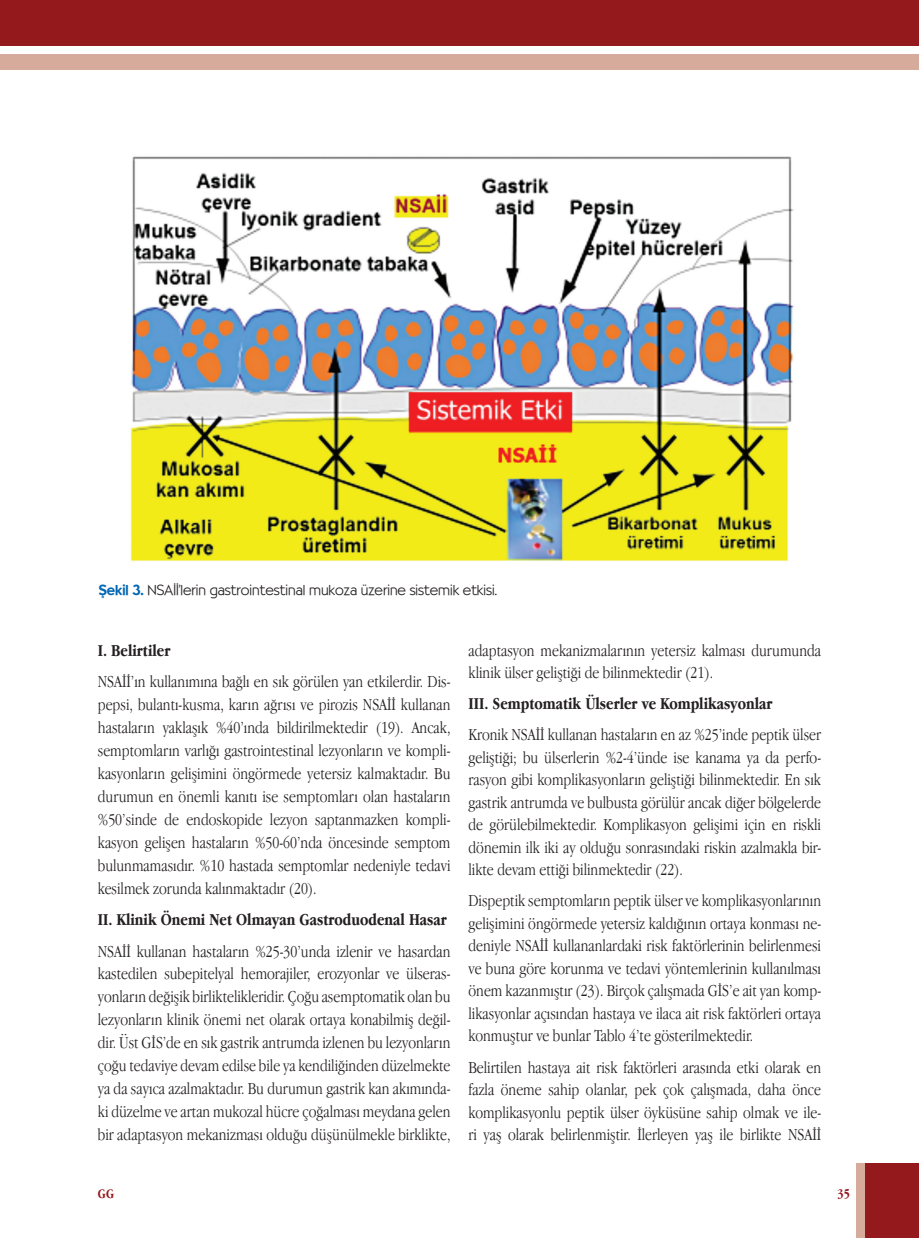
<style>
.page{position:relative;width:919px;height:1238px;background:#fff}
.page>*{position:absolute;margin:0;border:0;box-sizing:border-box;transform-origin:0 0}
.t1{font:300 17.25px/23px "Apple Garamond";color:#231f20;text-align:justify}
.t2{font:700 17.25px "Apple Garamond";color:#231f20}
.t3{font:300 14.25px "Bernhardt";color:#231f20}
.t4{font:700 13.5px "Apple Garamond";color:#93191d}
.s1{font-weight:500;color:#0166b3}
</style>
<div class="page">
<div style="left:865px;top:1163px;width:53px;height:74px;background:#93191d"></div>
<div style="left:856px;top:1163px;width:9px;height:74px;background:#d6ab9c"></div>
<div style="left:1px;top:54px;width:917px;height:15px;background:#d6ab9c"></div>
<div style="left:1px;top:0;width:917px;height:45px;background:#93191d"></div>
<img style="left:130px;top:156px;width:664px;height:405px">
<p class="t3" style="left:99px;top:581px;width:400px"><span class="s1">Şekil 3.</span> NSAİİ’lerin gastrointestinal mukoza üzerine sistemik etkisi.</p>
<p class="t2" style="left:98px;top:640px;width:74px">I. Belirtiler</p>
<p class="t1" style="left:98px;top:669px;width:354px">NSAİİ’ın kullanımına bağlı en sık görülen yan etkilerdir. Dis&shy;pepsi, bulantı-kusma, karın ağrısı ve pirozis NSAİİ kullanan hastaların yaklaşık %40’ında bildirilmektedir (19). Ancak, semptomların varlığı gastrointestinal lezyonların ve kompli&shy;kasyonların gelişimini öngörmede yetersiz kalmaktadır. Bu durumun en önemli kanıtı ise semptomları olan hastaların %50’sinde de endoskopide lezyon saptanmazken kompli&shy;kasyon gelişen hastaların %50-60’nda öncesinde semptom bulunmamasıdır. %10 hastada semptomlar nedeniyle tedavi kesilmek zorunda kalınmaktadır (20).</p>
<p class="t2" style="left:98px;top:909px;width:350px">II. Klinik Önemi Net Olmayan Gastroduodenal Hasar</p>
<p class="t1" style="left:98px;top:939px;width:354px">NSAİİ kullanan hastaların %25-30’unda izlenir ve hasardan kastedilen subepitelyal hemorajiler, erozyonlar ve ülseras&shy;yonların değişik birliktelikleridir. Çoğu asemptomatik olan bu lezyonların klinik önemi net olarak ortaya konabilmiş değil&shy;dir. Üst GİS’de en sık gastrik antrumda izlenen bu lezyonların çoğu tedaviye devam edilse bile ya kendiliğinden düzelmekte ya da sayıca azalmaktadır. Bu durumun gastrik kan akımında&shy;ki düzelme ve artan mukozal hücre çoğalması meydana gelen bir adaptasyon mekanizması olduğu düşünülmekle birklikte,</p>
<p class="t1" style="left:468px;top:638px;width:354px;line-height:22.5px">adaptasyon mekanizmalarının yetersiz kalması durumunda klinik ülser geliştiği de bilinmektedir (21).</p>
<p class="t2" style="left:468px;top:694px;width:305px">III. Semptomatik Ülserler ve Komplikasyonlar</p>
<p class="t1" style="left:468px;top:723px;width:354px;line-height:22.5px">Kronik NSAİİ kullanan hastaların en az %25’inde peptik ülser geliştiği; bu ülserlerin %2-4’ünde ise kanama ya da perfo&shy;rasyon gibi komplikasyonların geliştiği bilinmektedir. En sık gastrik antrumda ve bulbusta görülür ancak diğer bölgelerde de görülebilmektedir. Komplikasyon gelişimi için en riskli dönemin ilk iki ay olduğu sonrasındaki riskin azalmakla bir&shy;likte devam ettiği bilinmektedir (22).</p>
<p class="t1" style="left:468px;top:889px;width:354px;line-height:22.5px">Dispeptik semptomların peptik ülser ve komplikasyonlarının gelişimini öngörmede yetersiz kaldığının ortaya konması ne&shy;deniyle NSAİİ kullananlardaki risk faktörlerinin belirlenmesi ve buna göre korunma ve tedavi yöntemlerinin kullanılması önem kazanmıştır (23). Birçok çalışmada GİS’e ait yan komp&shy;likasyonlar açısından hastaya ve ilaca ait risk faktörleri ortaya konmuştur ve bunlar Tablo 4’te gösterilmektedir.</p>
<p class="t1" style="left:468px;top:1055px;width:354px;line-height:22.5px">Belirtilen hastaya ait risk faktörleri arasında etki olarak en fazla öneme sahip olanlar, pek çok çalışmada, daha önce komplikasyonlu peptik ülser öyküsüne sahip olmak ve ile&shy;ri yaş olarak belirlenmiştir. İlerleyen yaş ile birlikte NSAİİ</p>
<p class="t4" style="left:98px;top:1186px;width:18px">GG</p>
<p class="t4" style="left:837px;top:1186px;width:14px">35</p>
</div>
